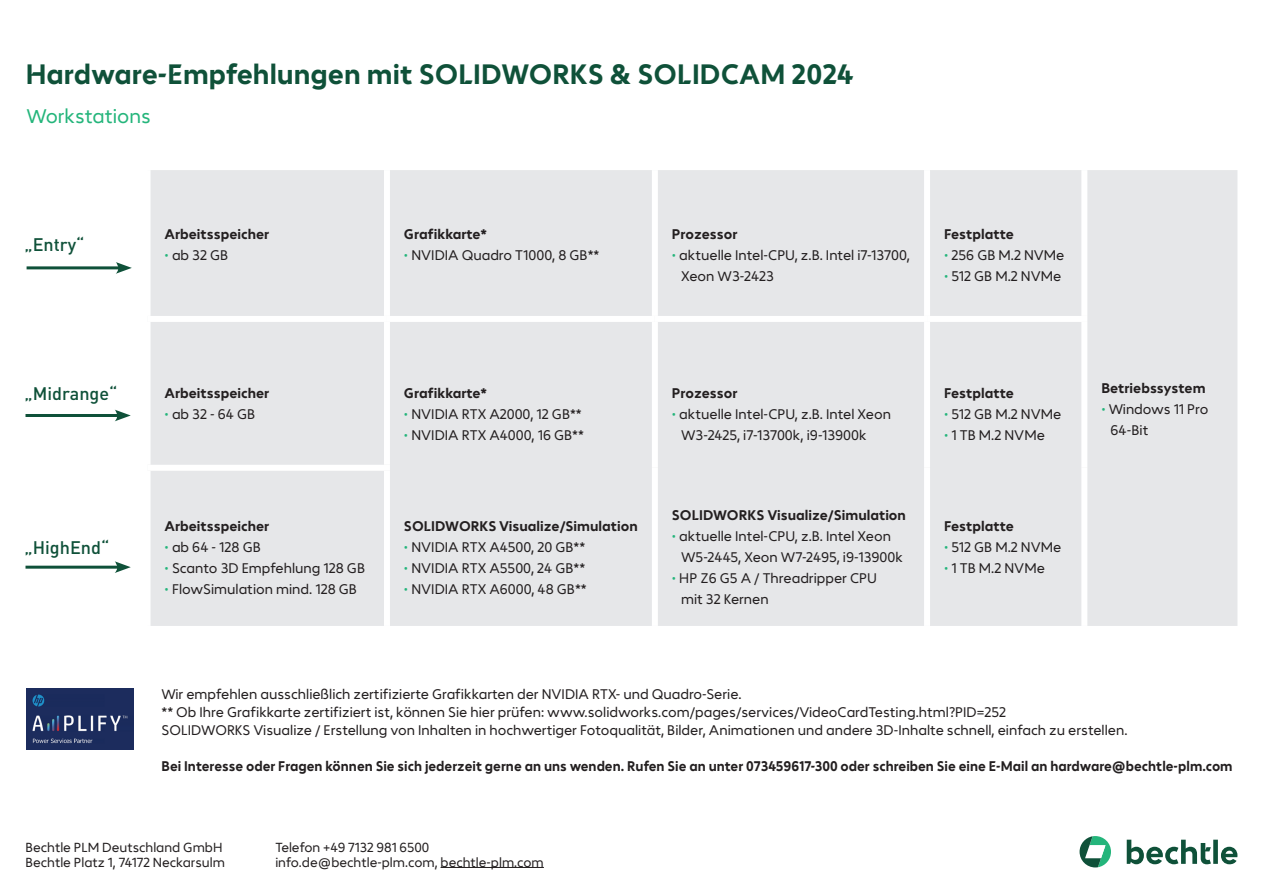
<style>
.page{position:relative;width:1263px;height:893px;background:#fff}
.page>*{position:absolute;margin:0;border:0;box-sizing:border-box;transform-origin:0 0}
.t1{font:25.5px "Bechtle Pro Var";color:#0f5139}
.t2{font:500 18px "DIN Pro";color:#0f5139}
.t3{font:18px "Bechtle Pro";color:#24b57b}
.t4{font:12.75px/21px "Bechtle Pro Var";color:#231f20}
.t5{font:12.75px "Bechtle Pro Var";color:#231f20;scale:.96 1}
.t6{font:12px/15px "Bechtle Pro";color:#231f20}
.s1{font-family:"Roboto";color:#24b57b}
</style>
<div class="page">
<div style="left:151px;top:170px;width:1086px;height:456px;background:#e6e7e9"></div>
<div style="left:384px;top:170px;width:6px;height:146px;background:#fff"></div>
<div style="left:652px;top:170px;width:6px;height:146px;background:#fff"></div>
<div style="left:924px;top:170px;width:6px;height:146px;background:#fff"></div>
<div style="left:1081px;top:170px;width:6px;height:146px;background:#fff"></div>
<div style="left:148px;top:316px;width:239px;height:6px;background:#fff"></div>
<div style="left:387px;top:316px;width:268px;height:6px;background:#fff"></div>
<div style="left:384px;top:322px;width:6px;height:143px;background:#fff"></div>
<div style="left:655px;top:316px;width:272px;height:6px;background:#fff"></div>
<div style="left:652px;top:322px;width:6px;height:146px;background:#fff"></div>
<div style="left:927px;top:316px;width:160px;height:6px;background:#fff"></div>
<div style="left:924px;top:322px;width:6px;height:146px;background:#fff"></div>
<div style="left:1081px;top:322px;width:6px;height:146px;background:#fff"></div>
<div style="left:148px;top:465px;width:242px;height:6px;background:#fff"></div>
<div style="left:384px;top:471px;width:6px;height:155px;background:#fff"></div>
<div style="left:652px;top:468px;width:6px;height:158px;background:#fff"></div>
<div style="left:924px;top:468px;width:6px;height:158px;background:#fff"></div>
<div style="left:1081px;top:468px;width:6px;height:158px;background:#fff"></div>
<hr style="left:27px;top:266px;width:94px;height:3px;background:#0f5139">
<svg style="left:116px;top:262px;width:16px;height:12px"></svg>
<hr style="left:26px;top:566px;width:94px;height:3px;background:#0f5139">
<svg style="left:115px;top:561px;width:16px;height:12px"></svg>
<hr style="left:26px;top:414px;width:94px;height:3px;background:#0f5139">
<svg style="left:115px;top:410px;width:16px;height:11px"></svg>
<img style="left:27px;top:689px;width:107px;height:61px">
<svg style="left:1127px;top:840px;width:110px;height:24px"></svg>
<svg style="left:1079px;top:836px;width:32px;height:31px"></svg>
<hr style="left:440px;top:867px;width:104px;height:1px;background:#231f20">
<h1 class="t1" style="left:26px;top:57px;width:829px">Hardware-Empfehlungen mit SOLIDWORKS &amp; SOLIDCAM 2024</h1>
<h2 class="t3" style="left:27px;top:104px;width:126px">Workstations</h2>
<h2 class="t2" style="left:24px;top:230px;width:62px">„Entry“</h2>
<p class="t4" style="left:165px;top:224px;width:106px">Arbeitsspeicher</p>
<p class="t4" style="left:165px;top:245px;width:65px"><span class="s1">•</span> ab 32 GB</p>
<p class="t4" style="left:404px;top:224px;width:85px">Grafikkarte*</p>
<p class="t4" style="left:404px;top:245px;width:197px"><span class="s1">•</span> NVIDIA Quadro T1000, 8 GB**</p>
<p class="t4" style="left:672px;top:224px;width:67px">Prozessor</p>
<p class="t4" style="left:681px;top:245px;width:230px;text-indent:-9px"><span class="s1">•</span> aktuelle Intel-CPU, z.B. Intel i7-13700,<br>Xeon W3-2423</p>
<p class="t4" style="left:944px;top:224px;width:71px">Festplatte</p>
<p class="t4" style="left:944px;top:245px;width:122px"><span class="s1">•</span> 256 GB M.2 NVMe</p>
<p class="t4" style="left:944px;top:266px;width:119px"><span class="s1">•</span> 512 GB M.2 NVMe</p>
<h2 class="t2" style="left:24px;top:379px;width:94px">„Midrange“</h2>
<p class="t4" style="left:165px;top:383px;width:106px">Arbeitsspeicher</p>
<p class="t4" style="left:165px;top:404px;width:92px"><span class="s1">•</span> ab 32 - 64 GB</p>
<h2 class="t2" style="left:24px;top:533px;width:86px">„HighEnd“</h2>
<p class="t4" style="left:165px;top:516px;width:106px">Arbeitsspeicher</p>
<p class="t4" style="left:165px;top:537px;width:98px"><span class="s1">•</span> ab 64 - 128 GB</p>
<p class="t4" style="left:165px;top:558px;width:202px"><span class="s1">•</span> Scanto 3D Empfehlung 128 GB</p>
<p class="t4" style="left:165px;top:579px;width:194px"><span class="s1">•</span> FlowSimulation mind. 128 GB</p>
<p class="t4" style="left:404px;top:383px;width:85px">Grafikkarte*</p>
<p class="t4" style="left:404px;top:404px;width:179px"><span class="s1">•</span> NVIDIA RTX A2000, 12 GB**</p>
<p class="t4" style="left:404px;top:425px;width:182px"><span class="s1">•</span> NVIDIA RTX A4000, 16 GB**</p>
<p class="t4" style="left:404px;top:516px;width:235px">SOLIDWORKS Visualize/Simulation</p>
<p class="t4" style="left:404px;top:537px;width:183px"><span class="s1">•</span> NVIDIA RTX A4500, 20 GB**</p>
<p class="t4" style="left:404px;top:558px;width:183px"><span class="s1">•</span> NVIDIA RTX A5500, 24 GB**</p>
<p class="t4" style="left:404px;top:579px;width:184px"><span class="s1">•</span> NVIDIA RTX A6000, 48 GB**</p>
<p class="t4" style="left:672px;top:383px;width:67px">Prozessor</p>
<p class="t4" style="left:681px;top:404px;width:212px;text-indent:-9px"><span class="s1">•</span> aktuelle Intel-CPU, z.B. Intel Xeon<br>W3-2425, i7-13700k, i9-13900k</p>
<p class="t4" style="left:672px;top:505px;width:236px">SOLIDWORKS Visualize/Simulation</p>
<p class="t4" style="left:681px;top:526px;width:223px;text-indent:-9px"><span class="s1">•</span> aktuelle Intel-CPU, z.B. Intel Xeon<br>W5-2445, Xeon W7-2495, i9-13900k</p>
<p class="t4" style="left:681px;top:568px;width:197px;text-indent:-9px"><span class="s1">•</span> HP Z6 G5 A / Threadripper CPU mit 32 Kernen</p>
<p class="t4" style="left:944px;top:383px;width:71px">Festplatte</p>
<p class="t4" style="left:944px;top:404px;width:119px"><span class="s1">•</span> 512 GB M.2 NVMe</p>
<p class="t4" style="left:944px;top:425px;width:102px"><span class="s1">•</span> 1 TB M.2 NVMe</p>
<p class="t4" style="left:944px;top:516px;width:71px">Festplatte</p>
<p class="t4" style="left:944px;top:537px;width:119px"><span class="s1">•</span> 512 GB M.2 NVMe</p>
<p class="t4" style="left:944px;top:558px;width:102px"><span class="s1">•</span> 1 TB M.2 NVMe</p>
<p class="t4" style="left:1101px;top:377px;width:106px">Betriebssystem</p>
<p class="t4" style="left:1110px;top:398px;width:99px;text-indent:-9px"><span class="s1">•</span> Windows 11 Pro<br>64-Bit</p>
<p class="t4" style="left:161px;top:685px;width:967px;line-height:18px">Wir empfehlen ausschließlich zertifizierte Grafikkarten der NVIDIA RTX- und Quadro-Serie.<br>** Ob Ihre Grafikkarte zertifiziert ist, können Sie hier prüfen: www.solidworks.com/pages/services/VideoCardTesting.html?PID=252<br>SOLIDWORKS Visualize / Erstellung von Inhalten in hochwertiger Fotoqualität, Bilder, Animationen und andere 3D-Inhalte schnell, einfach zu erstellen.</p>
<p class="t5" style="left:161px;top:758px;width:1117px">Bei Interesse oder Fragen können Sie sich jederzeit gerne an uns wenden. Rufen Sie an unter 073459617-300 oder schreiben Sie eine E-Mail an hardware@bechtle-plm.com</p>
<p class="t6" style="left:26px;top:839px;width:201px">Bechtle PLM Deutschland GmbH<br>Bechtle Platz 1, 74172 Neckarsulm</p>
<p class="t6" style="left:275px;top:839px;width:270px">Telefon +49 7132 981 6500 info.de@bechtle-plm.com, bechtle-plm.com</p>
</div>
